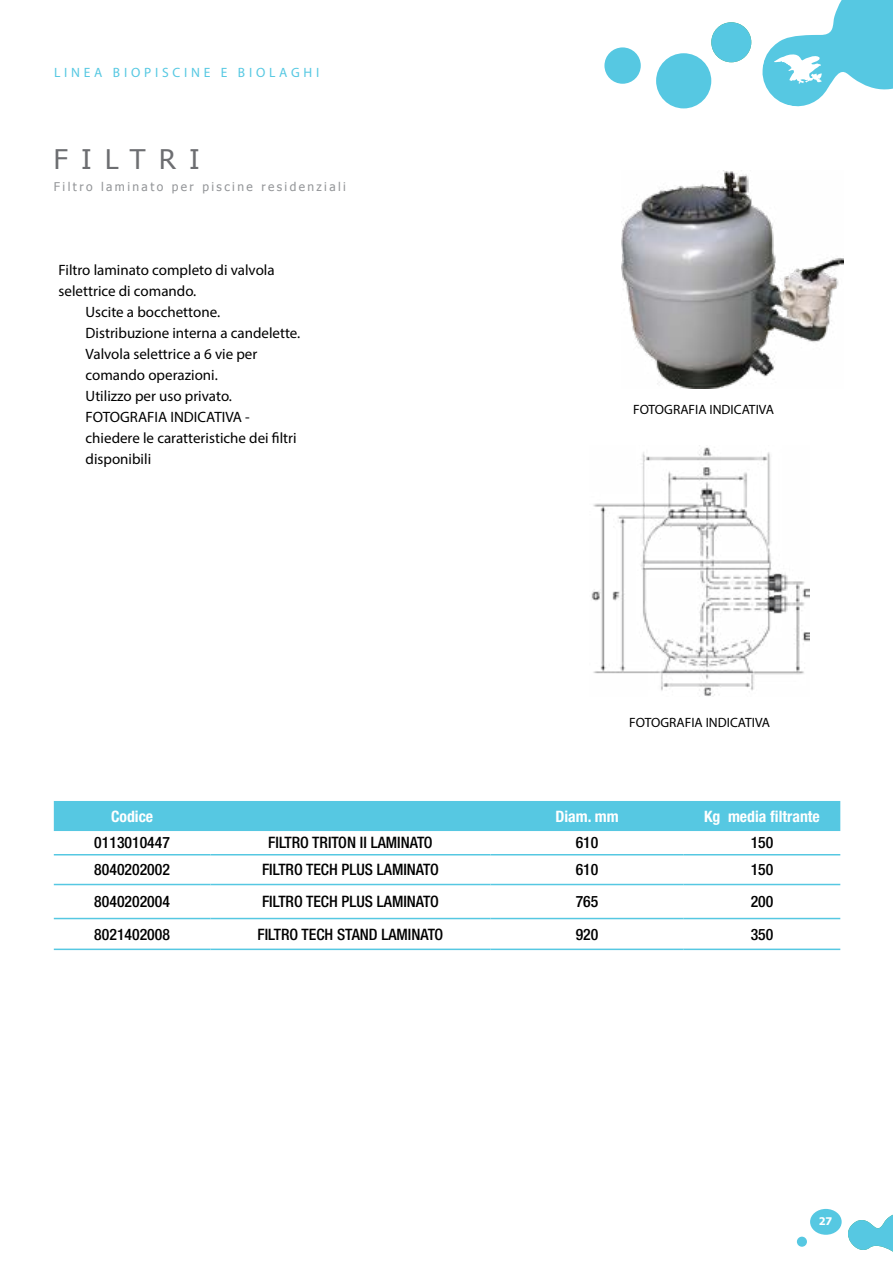
<style>
.page{position:relative;width:893px;height:1263px;background:#fff}
.page>*{position:absolute;margin:0;border:0;box-sizing:border-box;transform-origin:0 0}
.t1{font:27px "Tahoma";letter-spacing:.5em;color:#6d6e71}
.t2{font:500 condensed 15.75px "Helvetica Neue LT Std";color:#000}
.t3{font:700 condensed 15.75px "Helvetica Neue LT Std";color:#fff}
.t4{font:15px "Myriad Pro";color:#000}
.t5{font:13.5px "Myriad Pro";color:#000}
.t6{font:13.5px "Myriad Pro";letter-spacing:.28em;color:#56c8e2}
.t7{font:12px "Tahoma";letter-spacing:.2em;color:#939598}
.t8{font:700 10.5px "Tahoma";color:#fff}
</style>
<div class="page">
<svg style="left:848px;top:1214px;width:45px;height:38px"></svg>
<div style="left:810px;top:1209px;width:32px;height:26px;background:#56c8e2;border-radius:50%"></div>
<div style="left:797px;top:1236px;width:10px;height:11px;background:#56c8e2;border-radius:50%"></div>
<div style="left:656px;top:53px;width:55px;height:55px;background:#56c8e2;border-radius:50%"></div>
<div style="left:711px;top:22px;width:40px;height:40px;background:#56c8e2;border-radius:50%"></div>
<div style="left:604px;top:47px;width:37px;height:37px;background:#56c8e2;border-radius:50%"></div>
<svg style="left:762px;top:0;width:131px;height:107px"></svg>
<img style="left:621px;top:170px;width:223px;height:218px">
<img style="left:591px;top:447px;width:219px;height:249px">
<div style="left:54px;top:801px;width:786px;height:30px;background:#56c8e2"></div>
<hr style="left:54px;top:854px;width:156px;height:1px;background:#56c8e2">
<hr style="left:210px;top:854px;width:280px;height:1px;background:#56c8e2">
<hr style="left:490px;top:854px;width:194px;height:1px;background:#56c8e2">
<hr style="left:684px;top:854px;width:156px;height:1px;background:#56c8e2">
<hr style="left:54px;top:884px;width:156px;height:1px;background:#56c8e2">
<hr style="left:210px;top:884px;width:280px;height:1px;background:#56c8e2">
<hr style="left:490px;top:884px;width:194px;height:1px;background:#56c8e2">
<hr style="left:684px;top:884px;width:156px;height:1px;background:#56c8e2">
<hr style="left:54px;top:918px;width:156px;height:1px;background:#56c8e2">
<hr style="left:210px;top:918px;width:280px;height:1px;background:#56c8e2">
<hr style="left:490px;top:918px;width:194px;height:1px;background:#56c8e2">
<hr style="left:684px;top:918px;width:156px;height:1px;background:#56c8e2">
<hr style="left:54px;top:948px;width:156px;height:2px;background:#56c8e2">
<hr style="left:210px;top:948px;width:280px;height:2px;background:#56c8e2">
<hr style="left:490px;top:948px;width:194px;height:2px;background:#56c8e2">
<hr style="left:684px;top:948px;width:156px;height:2px;background:#56c8e2">
<p class="t6" style="left:54px;top:65px;width:267px">LINEA BIOPISCINE E BIOLAGHI</p>
<h1 class="t1" style="left:54px;top:142px;width:147px">FILTRI</h1>
<p class="t7" style="left:54px;top:179px;width:294px">Filtro laminato per piscine residenziali</p>
<p class="t4" style="left:59px;top:261px;width:218px">Filtro laminato completo di valvola</p>
<p class="t4" style="left:59px;top:282px;width:139px">selettrice di comando.</p>
<p class="t4" style="left:86px;top:303px;width:136px">Uscite a bocchettone.</p>
<p class="t4" style="left:86px;top:324px;width:216px">Distribuzione interna a candelette.</p>
<p class="t4" style="left:86px;top:345px;width:173px">Valvola selettrice a 6 vie per</p>
<p class="t4" style="left:86px;top:366px;width:134px">comando operazioni.</p>
<p class="t4" style="left:86px;top:387px;width:148px">Utilizzo per uso privato.</p>
<p class="t4" style="left:86px;top:408px;width:166px">FOTOGRAFIA INDICATIVA -</p>
<p class="t4" style="left:86px;top:429px;width:213px">chiedere le caratteristiche dei filtri</p>
<p class="t4" style="left:86px;top:450px;width:67px">disponibili</p>
<p class="t5" style="left:633px;top:401px;width:142px">FOTOGRAFIA INDICATIVA</p>
<p class="t5" style="left:629px;top:715px;width:142px">FOTOGRAFIA INDICATIVA</p>
<p class="t3" style="left:111px;top:806px;width:44px">Codice</p>
<p class="t3" style="left:555px;top:806px;width:65px">Diam. mm</p>
<p class="t3" style="left:704px;top:806px;width:117px">Kg media filtrante</p>
<p class="t2" style="left:94px;top:833px;width:77px">0113010447</p>
<p class="t2" style="left:268px;top:833px;width:166px">FILTRO TRITON II LAMINATO</p>
<p class="t2" style="left:576px;top:833px;width:24px">610</p>
<p class="t2" style="left:751px;top:833px;width:24px">150</p>
<p class="t2" style="left:94px;top:860px;width:77px">8040202002</p>
<p class="t2" style="left:262px;top:860px;width:178px">FILTRO TECH PLUS LAMINATO</p>
<p class="t2" style="left:576px;top:860px;width:24px">610</p>
<p class="t2" style="left:751px;top:860px;width:24px">150</p>
<p class="t2" style="left:94px;top:892px;width:77px">8040202004</p>
<p class="t2" style="left:262px;top:892px;width:178px">FILTRO TECH PLUS LAMINATO</p>
<p class="t2" style="left:576px;top:892px;width:24px">765</p>
<p class="t2" style="left:751px;top:892px;width:24px">200</p>
<p class="t2" style="left:94px;top:924px;width:77px">8021402008</p>
<p class="t2" style="left:257px;top:924px;width:187px">FILTRO TECH STAND LAMINATO</p>
<p class="t2" style="left:576px;top:924px;width:24px">920</p>
<p class="t2" style="left:751px;top:924px;width:24px">350</p>
<p class="t8" style="left:819px;top:1213px;width:15px">27</p>
</div>
